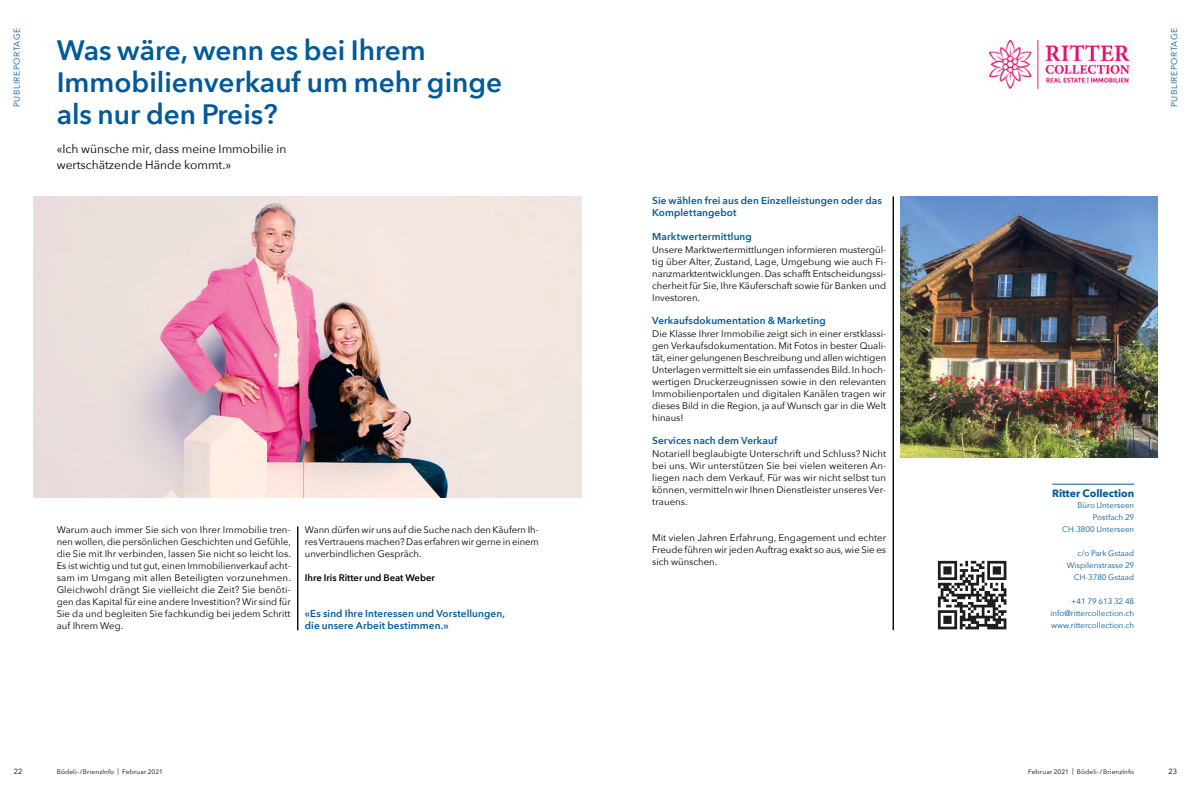
<style>
.page{position:relative;width:1191px;height:794px;background:#fff}
.page>*{position:absolute;margin:0;border:0;box-sizing:border-box;transform-origin:0 0}
.t1{font:600 28px/32px "Avenir Next";color:#005a9a}
.t2{font:12px/16px "Avenir Next";color:#000}
.t3{font:700 10.5px "Avenir Next";color:#005a9a}
.t4{font:600 10px/12px "Avenir Next";letter-spacing:.01em;color:#005a9a}
.t5{font:9.5px/12px "Avenir Next";color:#000;text-align:justify}
.t6{font:600 9.5px "Avenir Next";color:#000}
.t7{font:8.5px "Avenir Next";letter-spacing:.065em;color:#005a9a}
.t8{font:8px/12px "Avenir Next";color:#005a9a;text-align:right}
.t9{font:7.5px "Avenir Next";color:#000}
.t10{font:6.5px "Avenir Next";letter-spacing:.02em;color:#000}
</style>
<div class="page">
<img style="left:34px;top:197px;width:547px;height:300px">
<hr style="left:297px;top:526px;width:1px;height:104px;background:#000">
<img style="left:988px;top:40px;width:146px;height:48px">
<hr style="left:1052px;top:484px;width:82px;height:1px;background:#005a9a">
<hr style="left:893px;top:196px;width:1px;height:434px;background:#000">
<img style="left:900px;top:197px;width:257px;height:260px">
<svg style="left:938px;top:561px;width:68px;height:68px"></svg>
<p class="t7" style="left:10px;top:107px;width:81px;rotate:-90deg">PUBLIREPORTAGE</p>
<h1 class="t1" style="left:57px;top:34px;width:447px">Was wäre, wenn es bei Ihrem<br>Immobilienverkauf um mehr ginge als nur den Preis?</h1>
<p class="t2" style="left:57px;top:140px;width:231px">«Ich wünsche mir, dass meine Immobilie in wertschätzende Hände kommt.»</p>
<p class="t5" style="left:57px;top:523px;width:236px">Warum auch immer Sie sich von Ihrer Immobilie tren&shy;nen wollen, die persönlichen Geschichten und Gefühle, die Sie mit Ihr verbinden, lassen Sie nicht so leicht los.<br>Es ist wichtig und tut gut, einen Immobilienverkauf acht&shy;sam im Umgang mit allen Beteiligten vorzunehmen.<br>Gleichwohl drängt Sie vielleicht die Zeit? Sie benöti&shy;gen das Kapital für eine andere Investition? Wir sind für Sie da und begleiten Sie fachkundig bei jedem Schritt auf Ihrem Weg.</p>
<p class="t5" style="left:305px;top:523px;width:235px">Wann dürfen wir uns auf die Suche nach den Käufern Ih&shy;res Vertrauens machen? Das erfahren wir gerne in einem unverbindlichen Gespräch.</p>
<p class="t6" style="left:305px;top:570px;width:132px">Ihre Iris Ritter und Beat Weber</p>
<p class="t4" style="left:305px;top:607px;width:202px">«Es sind Ihre Interessen und Vorstellungen, die unsere Arbeit bestimmen.»</p>
<p class="t9" style="left:14px;top:764px;width:10px">22</p>
<p class="t10" style="left:57px;top:766px;width:108px">Bödeli-/BrienzInfo | Februar 2021</p>
<p class="t4" style="left:652px;top:194px;width:231px">Sie wählen frei aus den Einzelleistungen oder das<br>Komplettangebot</p>
<p class="t4" style="left:652px;top:230px;width:101px">Marktwertermittlung</p>
<p class="t5" style="left:652px;top:243px;width:235px">Unsere Marktwertermittlungen informieren mustergül&shy;tig über Alter, Zustand, Lage, Umgebung wie auch Fi&shy;nanzmarktentwicklungen. Das schafft Entscheidungssi&shy;cherheit für Sie, Ihre Käuferschaft sowie für Banken und Investoren.</p>
<p class="t4" style="left:652px;top:314px;width:175px">Verkaufsdokumentation &amp; Marketing</p>
<p class="t5" style="left:652px;top:327px;width:235px">Die Klasse Ihrer Immobilie zeigt sich in einer erstklassi&shy;gen Verkaufsdokumentation. Mit Fotos in bester Quali&shy;tät, einer gelungenen Beschreibung und allen wichtigen Unterlagen vermittelt sie ein umfassendes Bild. In hoch&shy;wertigen Druckerzeugnissen sowie in den relevanten Immobilienportalen und digitalen Kanälen tragen wir dieses Bild in die Region, ja auf Wunsch gar in die Welt hinaus!</p>
<p class="t4" style="left:652px;top:434px;width:127px">Services nach dem Verkauf</p>
<p class="t5" style="left:652px;top:447px;width:235px">Notariell beglaubigte Unterschrift und Schluss? Nicht bei uns. Wir unterstützen Sie bei vielen weiteren An&shy;liegen nach dem Verkauf. Für was wir nicht selbst tun können, vermitteln wir Ihnen Dienstleister unseres Ver&shy;trauens.</p>
<p class="t5" style="left:652px;top:531px;width:235px">Mit vielen Jahren Erfahrung, Engagement und echter Freude führen wir jeden Auftrag exakt so aus, wie Sie es sich wünschen.</p>
<p class="t7" style="left:1167px;top:107px;width:81px;rotate:-90deg">PUBLIREPORTAGE</p>
<p class="t3" style="left:1052px;top:484px;width:84px">Ritter Collection</p>
<p class="t8" style="left:1062px;top:499px;width:73px">Büro Unterseen<br>Postfach 29<br>CH-3800 Unterseen</p>
<p class="t8" style="left:1066px;top:547px;width:69px">c/o Park Gstaad<br>Wispilenstrasse 29<br>CH-3780 Gstaad</p>
<p class="t8" style="left:1050px;top:595px;width:85px;text-align:justify;text-indent:21px">+41 79 613 32 48 info@rittercollection.ch www.rittercollection.ch</p>
<p class="t10" style="left:1028px;top:766px;width:108px">Februar 2021 | Bödeli-/BrienzInfo</p>
<p class="t9" style="left:1168px;top:764px;width:10px">23</p>
</div>
